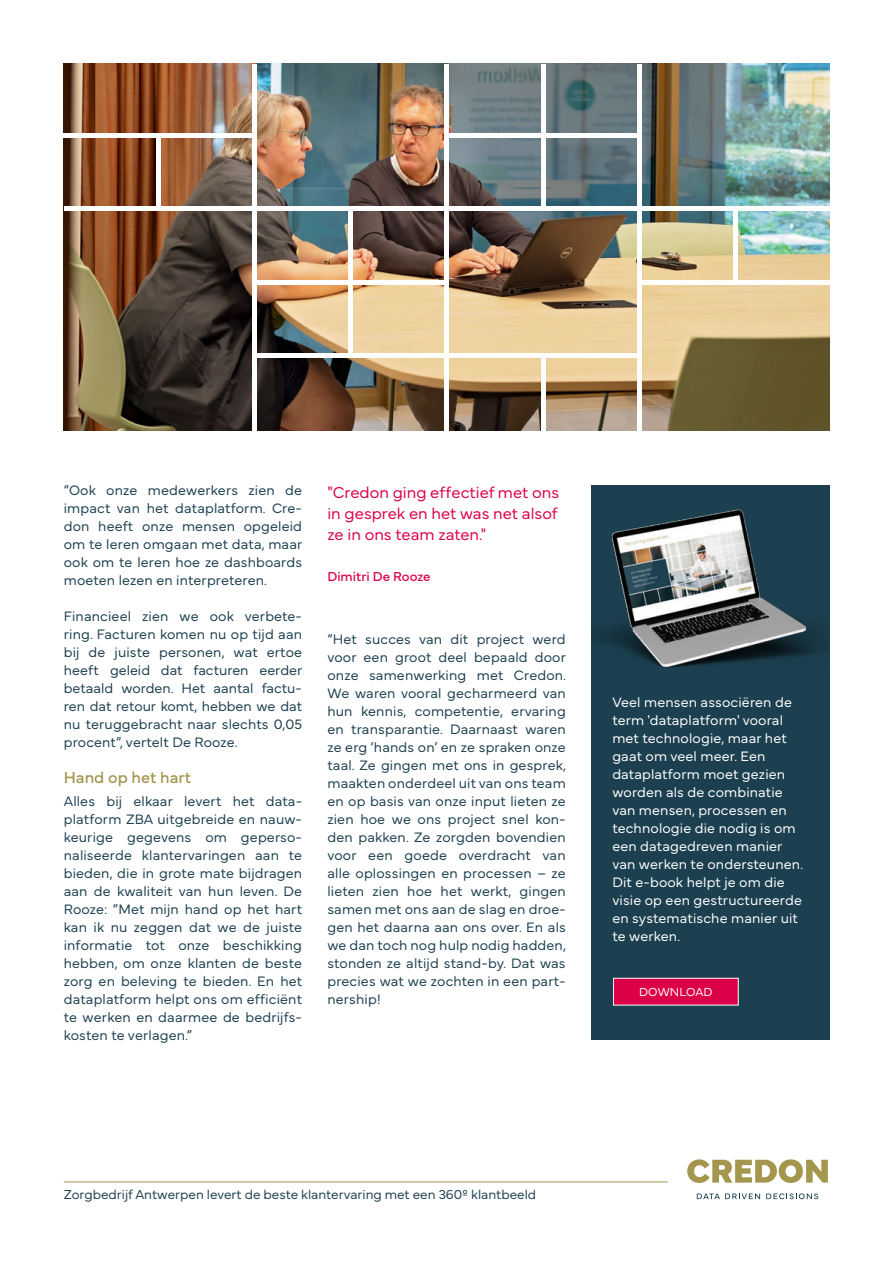
<style>
.page{position:relative;width:893px;height:1263px;background:#fff}
.page>*{position:absolute;margin:0;border:0;box-sizing:border-box;transform-origin:0 0}
.t1{font:300 16.5px/21px "Mundial";color:#dc0048;text-align:justify}
.t2{font:16.5px "Mundial";color:#a3954f}
.t3{font:300 14.25px/18px "Mundial";letter-spacing:.01em;color:#1c4050;text-align:justify}
.t4{font:300 14.25px/18px "Mundial";letter-spacing:.01em;color:#fff}
.t5{font:300 13.5px "Mundial";color:#1c4050}
.t6{font:13.5px "Mundial";color:#dc0048}
.t7{font:300 12.15px "Mundial";letter-spacing:.01em;color:#fff}
</style>
<div class="page">
<img style="left:64px;top:64px;width:765px;height:367px">
<svg style="left:687px;top:1159px;width:141px;height:24px"></svg>
<svg style="left:697px;top:1193px;width:63px;height:6px"></svg>
<svg style="left:766px;top:1193px;width:52px;height:6px"></svg>
<hr style="left:64px;top:207px;width:766px;height:4px;background:#fff">
<hr style="left:254px;top:280px;width:194px;height:4px;background:#fff">
<hr style="left:639px;top:280px;width:191px;height:4px;background:#fff">
<hr style="left:254px;top:353px;width:387px;height:4px;background:#fff">
<hr style="left:156px;top:134px;width:4px;height:76px;background:#fff">
<hr style="left:252px;top:64px;width:4px;height:367px;background:#fff">
<hr style="left:349px;top:207px;width:4px;height:150px;background:#fff">
<hr style="left:445px;top:64px;width:4px;height:367px;background:#fff">
<hr style="left:541px;top:64px;width:4px;height:146px;background:#fff">
<hr style="left:541px;top:354px;width:4px;height:77px;background:#fff">
<hr style="left:637px;top:64px;width:4px;height:367px;background:#fff">
<hr style="left:734px;top:209px;width:4px;height:74px;background:#fff">
<hr style="left:64px;top:134px;width:191px;height:4px;background:#fff">
<hr style="left:446px;top:134px;width:192px;height:4px;background:#fff">
<hr style="left:64px;top:1182px;width:604px;height:1px;background:#a3954f">
<div style="left:591px;top:485px;width:238px;height:554px;background:#1c4050"></div>
<img style="left:596px;top:485px;width:234px;height:211px">
<div style="left:613px;top:978px;width:125px;height:27px;background:#dc0048"></div>
<p class="t3" style="left:64px;top:482px;width:240px">“Ook onze medewerkers zien de impact van het dataplatform. Cre&shy;don heeft onze mensen opgeleid om te leren omgaan met data, maar ook om te leren hoe ze dashboards moeten lezen en interpreteren.</p>
<p class="t3" style="left:64px;top:608px;width:240px">Financieel zien we ook verbete&shy;ring. Facturen komen nu op tijd aan bij de juiste personen, wat ertoe heeft geleid dat facturen eerder betaald worden. Het aantal factu&shy;ren dat retour komt, hebben we dat nu teruggebracht naar slechts 0,05 procent”, vertelt De Rooze.</p>
<p class="t2" style="left:64px;top:771px;width:129px">Hand op het hart</p>
<p class="t3" style="left:64px;top:793px;width:240px">Alles bij elkaar levert het data&shy;platform ZBA uitgebreide en nauw&shy;keurige gegevens om geperso&shy;naliseerde klantervaringen aan te bieden, die in grote mate bijdragen aan de kwaliteit van hun leven. De Rooze: “Met mijn hand op het hart kan ik nu zeggen dat we de juiste informatie tot onze beschikking hebben, om onze klanten de beste zorg en beleving te bieden. En het dataplatform helpt ons om efficiënt te werken en daarmee de bedrijfs&shy;kosten te verlagen.”</p>
<p class="t1" style="left:327px;top:483px;width:233px">"Credon ging effectief met ons in gesprek en het was net alsof ze in ons team zaten."</p>
<p class="t6" style="left:327px;top:571px;width:105px">Dimitri De Rooze</p>
<p class="t3" style="left:327px;top:631px;width:240px">“Het succes van dit project werd voor een groot deel bepaald door onze samenwerking met Credon.<br>We waren vooral gecharmeerd van hun kennis, competentie, ervaring en transparantie. Daarnaast waren ze erg ‘hands on’ en ze spraken onze taal. Ze gingen met ons in gesprek, maakten onderdeel uit van ons team en op basis van onze input lieten ze zien hoe we ons project snel kon&shy;den pakken. Ze zorgden bovendien voor een goede overdracht van alle oplossingen en processen – ze lieten zien hoe het werkt, gingen samen met ons aan de slag en droe&shy;gen het daarna aan ons over. En als we dan toch nog hulp nodig hadden, stonden ze altijd stand-by. Dat was precies wat we zochten in een part&shy;nership!</p>
<p class="t4" style="left:612px;top:694px;width:192px">Veel mensen associëren de term 'dataplatform' vooral met technologie, maar het gaat om veel meer. Een dataplatform moet gezien worden als de combinatie van mensen, processen en technologie die nodig is om een datagedreven manier van werken te ondersteunen.<br>Dit e-book helpt je om die visie op een gestructureerde en systematische manier uit te werken.</p>
<p class="t7" style="left:639px;top:986px;width:75px">DOWNLOAD</p>
<p class="t5" style="left:64px;top:1189px;width:474px">Zorgbedrijf Antwerpen levert de beste klantervaring met een 360º klantbeeld</p>
</div>
